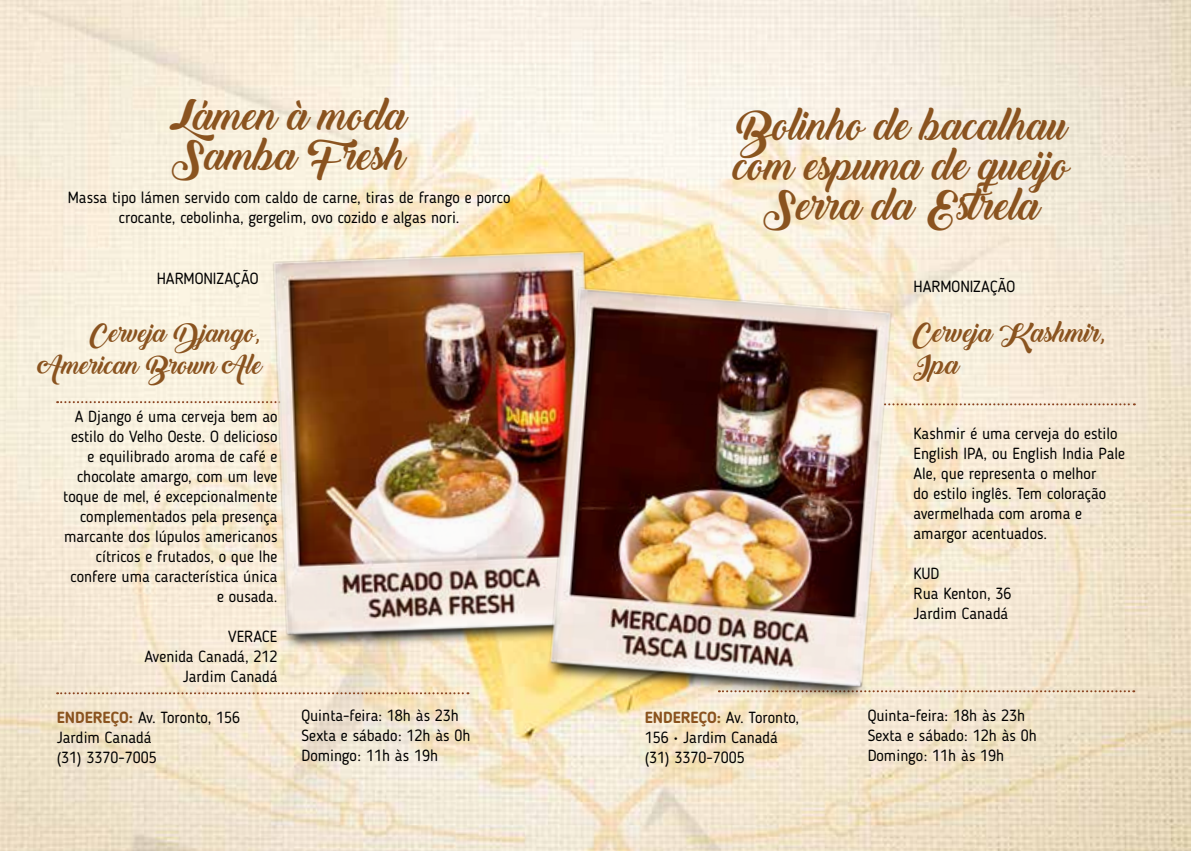
<style>
.page{position:relative;width:1191px;height:851px;background:#fff}
.page>*{position:absolute;margin:0;border:0;box-sizing:border-box;transform-origin:0 0}
.t1{font:40px/40px "Backto Black Demo";color:#8a531f}
.t2{font:26px/32px "Backto Black Demo";color:#8a531f}
.t3{font:25px/32px "Backto Black Demo";color:#8a531f;text-align:right}
.t4{font:16px/20px "Blogger Sans";color:#000}
.s1{font-weight:700;color:#8a531f}
</style>
<div class="page">
<img style="left:0;top:0;width:1191px;height:850px">
<svg style="left:57px;top:692px;width:411px;height:2px"></svg>
<svg style="left:57px;top:401px;width:190px;height:2px"></svg>
<svg style="left:920px;top:403px;width:214px;height:2px"></svg>
<svg style="left:920px;top:690px;width:214px;height:2px"></svg>
<img style="left:247px;top:227px;width:371px;height:440px">
<img style="left:522px;top:254px;width:398px;height:466px">
<h1 class="t1" style="left:170px;top:97px;width:239px">Lámen à moda<br>Samba Fresh</h1>
<h1 class="t1" style="left:734px;top:106px;width:337px;text-align:center">Bolinho de bacalhau com espuma de queijo<br>Serra da Estrela</h1>
<p class="t4" style="left:68px;top:187px;width:444px;text-align:center">Massa tipo lámen servido com caldo de carne, tiras de frango e porco crocante, cebolinha, gergelim, ovo cozido e algas nori.</p>
<p class="t4" style="left:157px;top:268px;width:103px">HARMONIZAÇÃO</p>
<p class="t4" style="left:913px;top:276px;width:103px">HARMONIZAÇÃO</p>
<h3 class="t3" style="left:40px;top:317px;width:224px">Cerveja Django,<br>American Brown Ale</h3>
<h2 class="t2" style="left:913px;top:317px;width:195px">Cerveja Kashmir,<br>Ipa</h2>
<p class="t4" style="left:63px;top:406px;width:216px;text-align:right">A Django é uma cerveja bem ao estilo do Velho Oeste. O delicioso e equilibrado aroma de café e chocolate amargo, com um leve toque de mel, é excepcionalmente complementados pela presença marcante dos lúpulos americanos cítricos e frutados, o que lhe confere uma característica única e ousada.</p>
<p class="t4" style="left:144px;top:626px;width:135px;text-align:right">VERACE<br>Avenida Canadá, 212<br>Jardim Canadá</p>
<p class="t4" style="left:913px;top:423px;width:213px">Kashmir é uma cerveja do estilo<br>English IPA, ou English India Pale<br>Ale, que representa o melhor<br>do estilo inglês. Tem coloração avermelhada com aroma e amargor acentuados.</p>
<p class="t4" style="left:913px;top:563px;width:100px">KUD<br>Rua Kenton, 36<br>Jardim Canadá</p>
<p class="t4" style="left:57px;top:707px;width:185px"><span class="s1">ENDEREÇO:</span> Av. Toronto, 156<br>Jardim Canadá<br>(31) 3370-7005</p>
<p class="t4" style="left:867px;top:705px;width:171px">Quinta-feira: 18h às 23h<br>Sexta e sábado: 12h às 0h<br>Domingo: 11h às 19h</p>
<p class="t4" style="left:301px;top:705px;width:171px">Quinta-feira: 18h às 23h<br>Sexta e sábado: 12h às 0h<br>Domingo: 11h às 19h</p>
<p class="t4" style="left:644px;top:707px;width:156px"><span class="s1">ENDEREÇO:</span> Av. Toronto,<br>156 • Jardim Canadá (31) 3370-7005</p>
</div>
